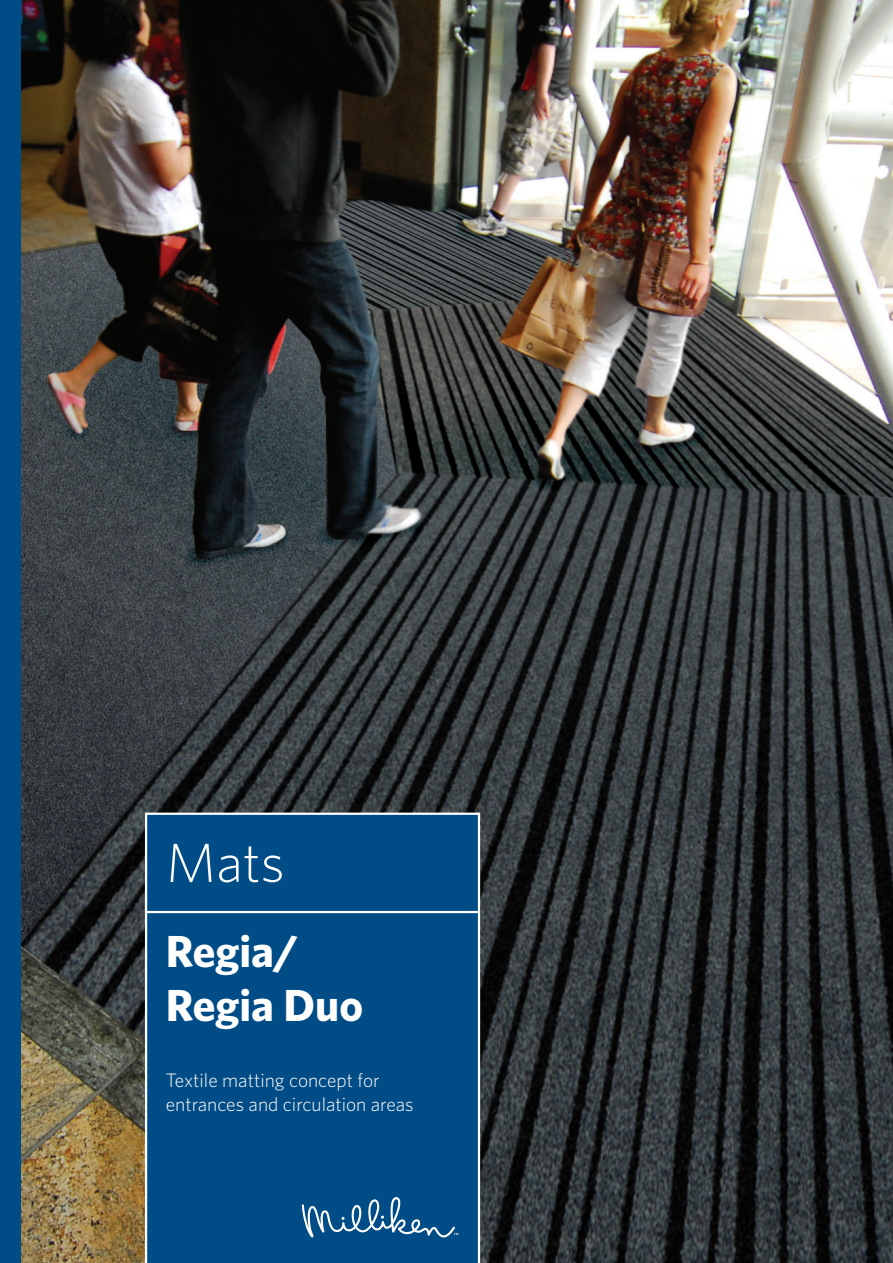
<style>
.page{position:relative;width:893px;height:1263px;background:#fff}
.page>*{position:absolute;margin:0;border:0;box-sizing:border-box;transform-origin:0 0}
.t1{font:300 55.2px "Whitney";color:#fff}
.t2{font:700 45px "Whitney";color:#fff}
.t3{font:300 19.5px "Whitney";color:#fff}
</style>
<div class="page">
<div style="left:0;top:0;width:21px;height:1263px;background:#004c86"></div>
<img style="left:21px;top:0;width:872px;height:1263px">
<div style="left:144px;top:811px;width:337px;height:452px;background:#004c86"></div>
<hr style="left:146px;top:911px;width:333px;height:2px;background:#fff">
<svg style="left:302px;top:1197px;width:156px;height:41px;background:#2a6999"></svg>
<p class="t1" style="left:166px;top:826px;width:120px">Mats</p>
<p class="t2" style="left:166px;top:921px;width:134px">Regia/</p>
<p class="t2" style="left:166px;top:975px;width:199px">Regia Duo</p>
<p class="t3" style="left:166px;top:1067px;width:215px">Textile matting concept for</p>
<p class="t3" style="left:166px;top:1091px;width:249px">entrances and circulation areas</p>
</div>
